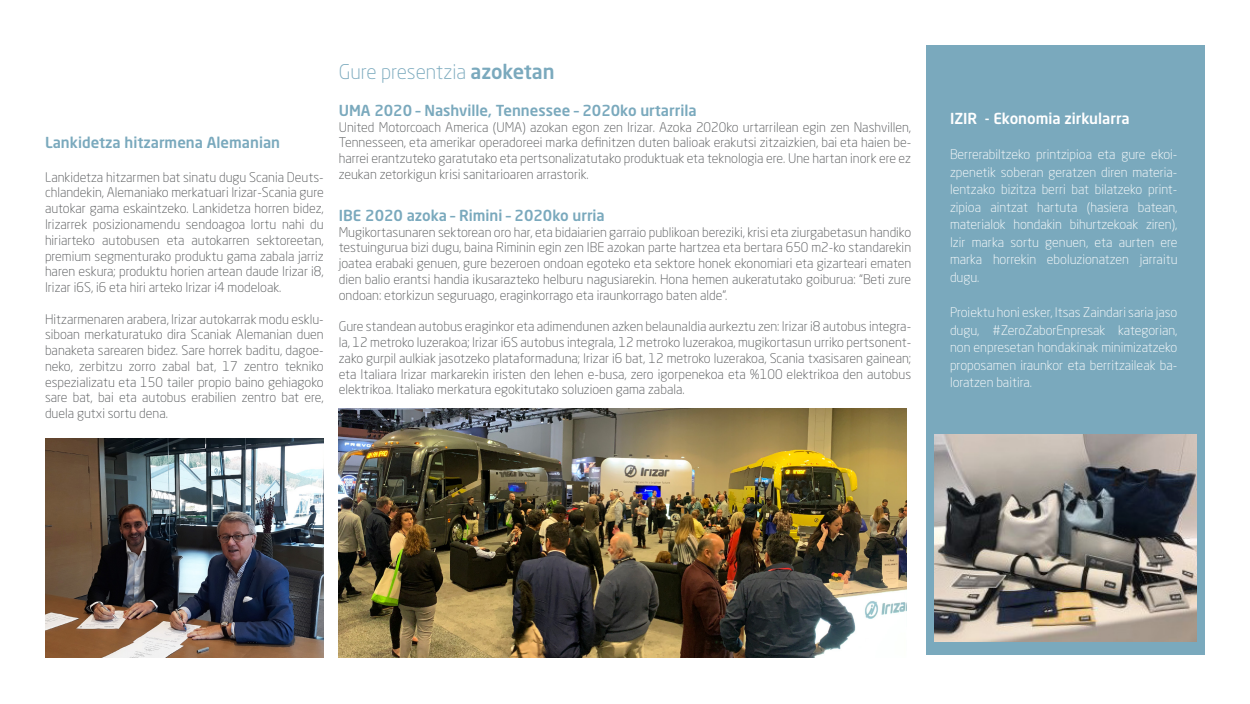
<style>
.page{position:relative;width:1250px;height:704px;background:#fff}
.page>*{position:absolute;margin:0;border:0;box-sizing:border-box;transform-origin:0 0}
.t1{font:300 20px "Neo Sans Std";color:#7aa9bd}
.t2{font:500 15px "Neo Sans Std";color:#7aa9bd}
.t3{font:500 15px "Neo Sans Std";color:#fff}
.t4{font:300 13.12px/15.8px "Neo Sans Std";color:#56585a;text-align:justify}
.t5{font:300 13.12px/17.5px "Neo Sans Std";color:#fff;text-align:justify}
.s1{font-weight:500}
</style>
<div class="page">
<div style="left:926px;top:45px;width:279px;height:609px;background:#7aa9bd"></div>
<img style="left:45px;top:438px;width:279px;height:219px">
<img style="left:934px;top:434px;width:263px;height:207px">
<img style="left:339px;top:408px;width:567px;height:249px">
<p class="t2" style="left:45px;top:133px;width:237px">Lankidetza hitzarmena Alemanian</p>
<p class="t4" style="left:45px;top:169px;width:280px">Lankidetza hitzarmen bat sinatu dugu Scania Deuts&shy;chlandekin, Alemaniako merkatuari Irizar-Scania gure autokar gama eskaintzeko. Lankidetza horren bidez, Irizarrek posizionamendu sendoagoa lortu nahi du hiriarteko autobusen eta autokarren sektoreetan, premium segmenturako produktu gama zabala jarriz haren eskura; produktu horien artean daude Irizar i8, Irizar i6S, i6 eta hiri arteko Irizar i4 modeloak.</p>
<p class="t4" style="left:45px;top:310px;width:280px">Hitzarmenaren arabera, Irizar autokarrak modu esklu&shy;siboan merkaturatuko dira Scaniak Alemanian duen banaketa sarearen bidez. Sare horrek baditu, dagoe&shy;neko, zerbitzu zorro zabal bat, 17 zentro tekniko espezializatu eta 150 tailer propio baino gehiagoko sare bat, bai eta autobus erabilien zentro bat ere, duela gutxi sortu dena.</p>
<h1 class="t1" style="left:339px;top:59px;width:217px">Gure presentzia <span class="s1">azoketan</span></h1>
<p class="t2" style="left:339px;top:101px;width:359px">UMA 2020 – Nashville, Tennessee – 2020ko urtarrila</p>
<p class="t4" style="left:339px;top:119px;width:574px">United Motorcoach America (UMA) azokan egon zen Irizar. Azoka 2020ko urtarrilean egin zen Nashvillen, Tennesseen, eta amerikar operadoreei marka definitzen duten balioak erakutsi zitzaizkien, bai eta haien be&shy;harrei erantzuteko garatutako eta pertsonalizatutako produktuak eta teknologia ere. Une hartan inork ere ez zeukan zetorkigun krisi sanitarioaren arrastorik.</p>
<p class="t2" style="left:339px;top:206px;width:268px">IBE 2020 azoka – Rimini – 2020ko urria</p>
<p class="t4" style="left:339px;top:224px;width:574px">Mugikortasunaren sektorean oro har, eta bidaiarien garraio publikoan bereziki, krisi eta ziurgabetasun handiko testuingurua bizi dugu, baina Riminin egin zen IBE azokan parte hartzea eta bertara 650 m2-ko standarekin joatea erabaki genuen, gure bezeroen ondoan egoteko eta sektore honek ekonomiari eta gizarteari ematen dien balio erantsi handia ikusarazteko helburu nagusiarekin. Hona hemen aukeratutako goiburua: “Beti zure ondoan: etorkizun seguruago, eraginkorrago eta iraunkorrago baten alde”.</p>
<p class="t4" style="left:339px;top:318px;width:574px">Gure standean autobus eraginkor eta adimendunen azken belaunaldia aurkeztu zen: Irizar i8 autobus integra&shy;la, 12 metroko luzerakoa; Irizar i6S autobus integrala, 12 metroko luzerakoa, mugikortasun urriko pertsonent&shy;zako gurpil aulkiak jasotzeko plataformaduna; Irizar i6 bat, 12 metroko luzerakoa, Scania txasisaren gainean; eta Italiara Irizar markarekin iristen den lehen e-busa, zero igorpenekoa eta %100 elektrikoa den autobus elektrikoa. Italiako merkatura egokitutako soluzioen gama zabala.</p>
<p class="t3" style="left:950px;top:109px;width:181px">IZIR - Ekonomia zirkularra</p>
<p class="t5" style="left:950px;top:145px;width:229px">Berrerabiltzeko printzipioa eta gure ekoi&shy;zpenetik soberan geratzen diren materia&shy;lentzako bizitza berri bat bilatzeko print&shy;zipioa aintzat hartuta (hasiera batean, materialok hondakin bihurtzekoak ziren), Izir marka sortu genuen, eta aurten ere marka horrekin eboluzionatzen jarraitu dugu.</p>
<p class="t5" style="left:950px;top:303px;width:229px">Proiektu honi esker, Itsas Zaindari saria jaso dugu, #ZeroZaborEnpresak kategorian, non enpresetan hondakinak minimizatzeko proposamen iraunkor eta berritzaileak ba&shy;loratzen baitira.</p>
</div>
